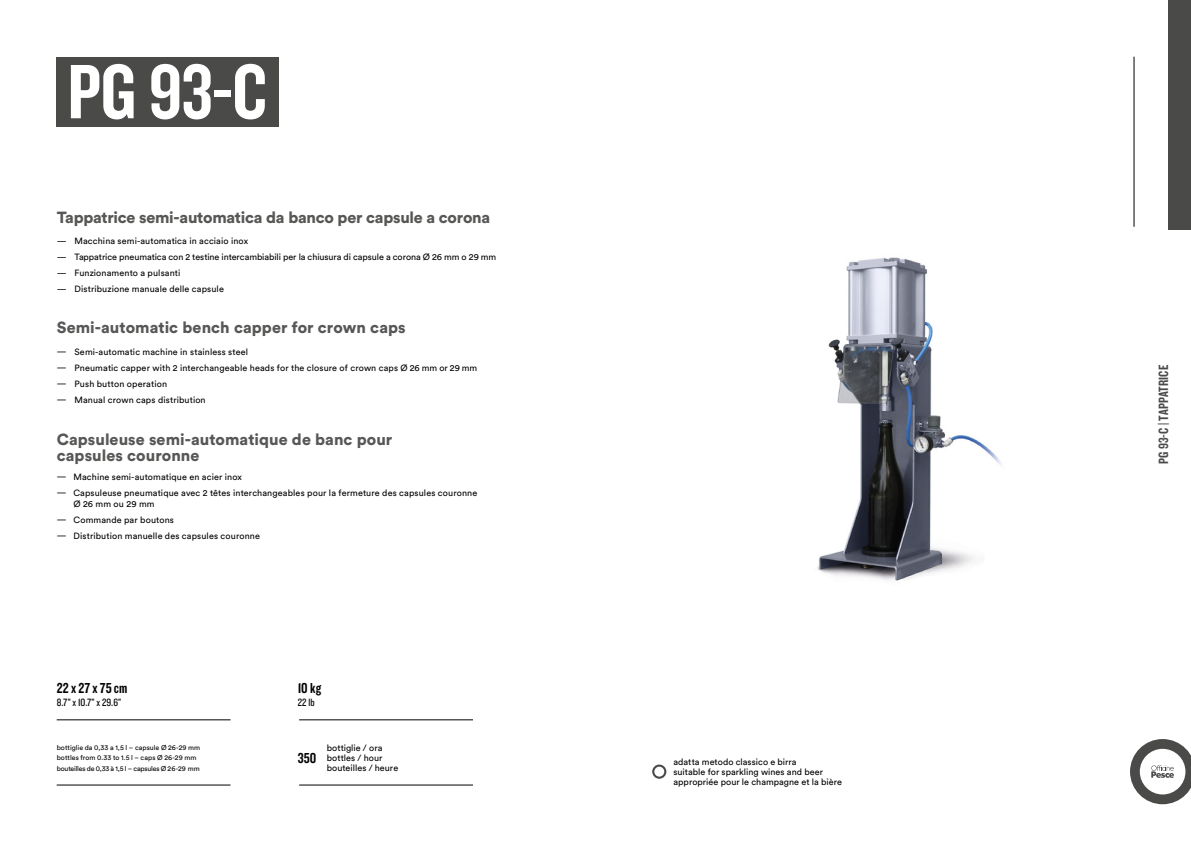
<style>
.page{position:relative;width:1191px;height:842px;background:#fff}
.page>*{position:absolute;margin:0;border:0;box-sizing:border-box;transform-origin:0 0}
.t1{font:80px "Knockout HTF49 Liteweight";color:#fff}
.t2{font:900 16px/16px "Circular Std";color:#575756}
.t3{font:15px "Knockout HTF49 Liteweight";letter-spacing:.005em;color:#000}
.t4{font:14px "Knockout HTF49 Liteweight";letter-spacing:.01em;color:#4a4a49}
.t5{font:11px "Knockout HTF29 Junior Liteweight";letter-spacing:.01em;color:#000}
.t6{font:9px/16px "Circular Std";letter-spacing:.01em;color:#000}
.t7{font:7px/10.8px "Circular Std";color:#000}
</style>
<div class="page">
<svg style="left:1130px;top:739px;width:61px;height:65px"></svg>
<div style="left:57px;top:57px;width:222px;height:70px;background:#4a4a49"></div>
<hr style="left:1133px;top:57px;width:1px;height:170px;background:#000">
<div style="left:1168px;top:0;width:23px;height:230px;background:#4a4a49"></div>
<img style="left:817px;top:257px;width:184px;height:324px">
<hr style="left:57px;top:720px;width:173px;height:1px;background:#000">
<hr style="left:299px;top:720px;width:174px;height:1px;background:#000">
<hr style="left:57px;top:785px;width:173px;height:1px;background:#000">
<hr style="left:299px;top:785px;width:174px;height:1px;background:#000">
<svg style="left:652px;top:764px;width:14px;height:15px"></svg>
<h1 class="t1" style="left:67px;top:51px;width:201px">PG 93-C</h1>
<h2 class="t2" style="left:57px;top:209px;width:435px">Tappatrice semi-automatica da banco per capsule a corona</h2>
<p class="t6" style="left:74px;top:233px;width:423px">Macchina semi-automatica in acciaio inox<br>Tappatrice pneumatica con 2 testine intercambiabili per la chiusura di capsule a corona Ø 26 mm o 29 mm Funzionamento a pulsanti<br>Distribuzione manuale delle capsule</p>
<p class="t6" style="left:57px;top:233px;width:11px;text-align:justify">— — — —</p>
<h2 class="t2" style="left:57px;top:319px;width:350px">Semi-automatic bench capper for crown caps</h2>
<p class="t6" style="left:74px;top:344px;width:404px">Semi-automatic machine in stainless steel<br>Pneumatic capper with 2 interchangeable heads for the closure of crown caps Ø 26 mm or 29 mm Push button operation<br>Manual crown caps distribution</p>
<p class="t6" style="left:57px;top:344px;width:11px;text-align:justify">— — — —</p>
<h2 class="t2" style="left:57px;top:431px;width:337px">Capsuleuse semi-automatique de banc pour capsules couronne</h2>
<p class="t6" style="left:73px;top:469px;width:405px">Machine semi-automatique en acier inox<br>Capsuleuse pneumatique avec 2 têtes interchangeables pour la fermeture des capsules couronne</p>
<p class="t6" style="left:73px;top:496px;width:188px">Ø 26 mm ou 29 mm<br>Commande par boutons<br>Distribution manuelle des capsules couronne</p>
<p class="t6" style="left:57px;top:469px;width:11px">— —</p>
<p class="t6" style="left:57px;top:512px;width:11px">— —</p>
<h3 class="t3" style="left:57px;top:680px;width:72px">22 x 27 x 75 cm</h3>
<p class="t5" style="left:57px;top:697px;width:66px">8.7” x 10.7” x 29.6”</p>
<p class="t7" style="left:57px;top:741px;width:145px">bottiglie da 0,33 a 1,5 l – capsule Ø 26-29 mm bottles from 0.33 to 1.5 l – caps Ø 26-29 mm bouteilles de 0,33 à 1,5 l – capsules Ø 26-29 mm</p>
<h3 class="t3" style="left:298px;top:680px;width:25px">10 kg</h3>
<p class="t5" style="left:298px;top:697px;width:18px">22 lb</p>
<h3 class="t3" style="left:298px;top:751px;width:20px">350</h3>
<p class="t6" style="left:327px;top:743px;width:73px;line-height:10px">bottiglie / ora bottles / hour bouteilles / heure</p>
<p class="t6" style="left:673px;top:757px;width:170px;line-height:10px">adatta metodo classico e birra<br>suitable for sparkling wines and beer appropriée pour le champagne et la bière</p>
<h3 class="t4" style="left:1156px;top:464px;width:101px;rotate:-90deg">PG 93-C | TAPPATRICE</h3>
</div>
